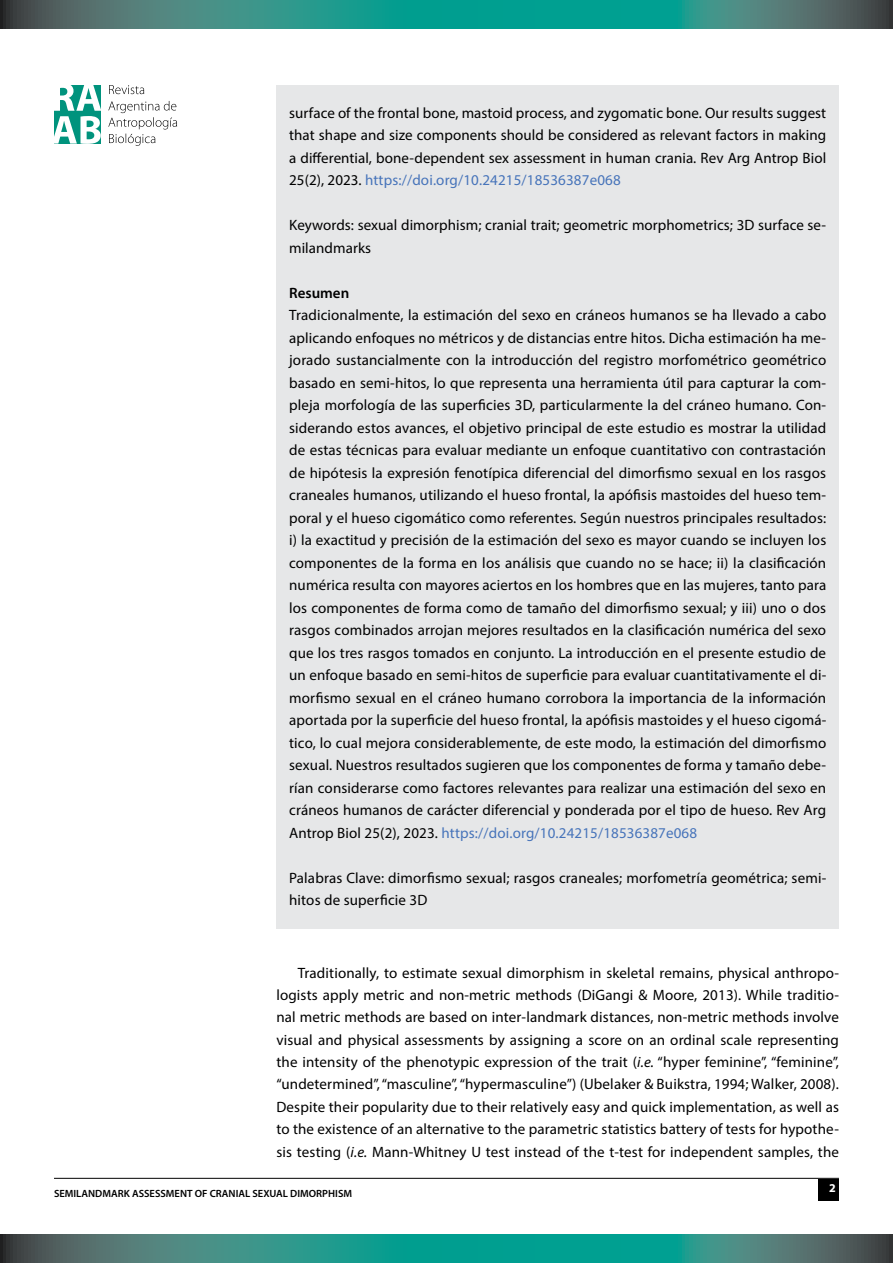
<style>
.page{position:relative;width:893px;height:1263px;background:#fff}
.page>*{position:absolute;margin:0;border:0;box-sizing:border-box;transform-origin:0 0}
.t1{font:15px/22.5px "Myriad Pro";letter-spacing:.01em;color:#000;text-align:justify}
.t2{font:600 15px "Myriad Pro";color:#000}
.t3{font:700 12px "Myriad Pro";color:#fff}
.t4{font:600 10.5px "Myriad Pro";color:#000}
.s1{color:#4774ba}
.s2{font-style:italic}
</style>
<div class="page">
<div style="left:819px;top:1179px;width:20px;height:21px;background:#000"></div>
<hr style="left:54px;top:1178px;width:785px;height:1px;background:#000">
<svg style="left:0;top:0;width:893px;height:28px;background:#2c887f"></svg>
<svg style="left:0;top:1234px;width:893px;height:29px;background:#2c887f"></svg>
<svg style="left:108px;top:101px;width:69px;height:45px"></svg>
<svg style="left:109px;top:85px;width:35px;height:9px"></svg>
<svg style="left:54px;top:85px;width:47px;height:59px"></svg>
<div style="left:276px;top:85px;width:563px;height:843px;background:#e6e7e8"></div>
<p class="t1" style="left:289px;top:101px;width:539px">surface of the frontal bone, mastoid process, and zygomatic bone. Our results suggest that shape and size components should be considered as relevant factors in making a differential, bone-dependent sex assessment in human crania. Rev Arg Antrop Biol 25(2), 2023. <span class="s1">https://doi.org/10.24215/18536387e068</span></p>
<p class="t1" style="left:289px;top:214px;width:539px">Keywords: sexual dimorphism; cranial trait; geometric morphometrics; 3D surface se&shy;milandmarks</p>
<p class="t2" style="left:289px;top:283px;width:62px">Resumen</p>
<p class="t1" style="left:289px;top:304px;width:539px">Tradicionalmente, la estimación del sexo en cráneos humanos se ha llevado a cabo aplicando enfoques no métricos y de distancias entre hitos. Dicha estimación ha me&shy;jorado sustancialmente con la introducción del registro morfométrico geométrico basado en semi-hitos, lo que representa una herramienta útil para capturar la com&shy;pleja morfología de las superficies 3D, particularmente la del cráneo humano. Con&shy;siderando estos avances, el objetivo principal de este estudio es mostrar la utilidad de estas técnicas para evaluar mediante un enfoque cuantitativo con contrastación de hipótesis la expresión fenotípica diferencial del dimorfismo sexual en los rasgos craneales humanos, utilizando el hueso frontal, la apófisis mastoides del hueso tem&shy;poral y el hueso cigomático como referentes. Según nuestros principales resultados: i) la exactitud y precisión de la estimación del sexo es mayor cuando se incluyen los componentes de la forma en los análisis que cuando no se hace; ii) la clasificación numérica resulta con mayores aciertos en los hombres que en las mujeres, tanto para los componentes de forma como de tamaño del dimorfismo sexual; y iii) uno o dos rasgos combinados arrojan mejores resultados en la clasificación numérica del sexo que los tres rasgos tomados en conjunto. La introducción en el presente estudio de un enfoque basado en semi-hitos de superficie para evaluar cuantitativamente el di&shy;morfismo sexual en el cráneo humano corrobora la importancia de la información aportada por la superficie del hueso frontal, la apófisis mastoides y el hueso cigomá&shy;tico, lo cual mejora considerablemente, de este modo, la estimación del dimorfismo sexual. Nuestros resultados sugieren que los componentes de forma y tamaño debe&shy;rían considerarse como factores relevantes para realizar una estimación del sexo en cráneos humanos de carácter diferencial y ponderada por el tipo de hueso. Rev Arg Antrop Biol 25(2), 2023. <span class="s1">https://doi.org/10.24215/18536387e068</span></p>
<p class="t1" style="left:289px;top:866px;width:539px">Palabras Clave: dimorfismo sexual; rasgos craneales; morfometría geométrica; semi&shy;hitos de superficie 3D</p>
<p class="t1" style="left:276px;top:961px;width:564px;text-indent:21px">Traditionally, to estimate sexual dimorphism in skeletal remains, physical anthropo&shy;logists apply metric and non-metric methods (DiGangi &amp; Moore, 2013). While traditio&shy;nal metric methods are based on inter-landmark distances, non-metric methods involve visual and physical assessments by assigning a score on an ordinal scale representing the intensity of the phenotypic expression of the trait (<span class="s2">i.e.</span> “hyper feminine”, “feminine”, “undetermined”, “masculine”, “hypermasculine”) (Ubelaker &amp; Buikstra, 1994; Walker, 2008).<br>Despite their popularity due to their relatively easy and quick implementation, as well as to the existence of an alternative to the parametric statistics battery of tests for hypothe&shy;sis testing (<span class="s2">i.e.</span> Mann-Whitney U test instead of the t-test for independent samples, the</p>
<p class="t4" style="left:54px;top:1187px;width:300px">SEMILANDMARK ASSESSMENT OF CRANIAL SEXUAL DIMORPHISM</p>
<p class="t3" style="left:829px;top:1180px;width:8px">2</p>
</div>
